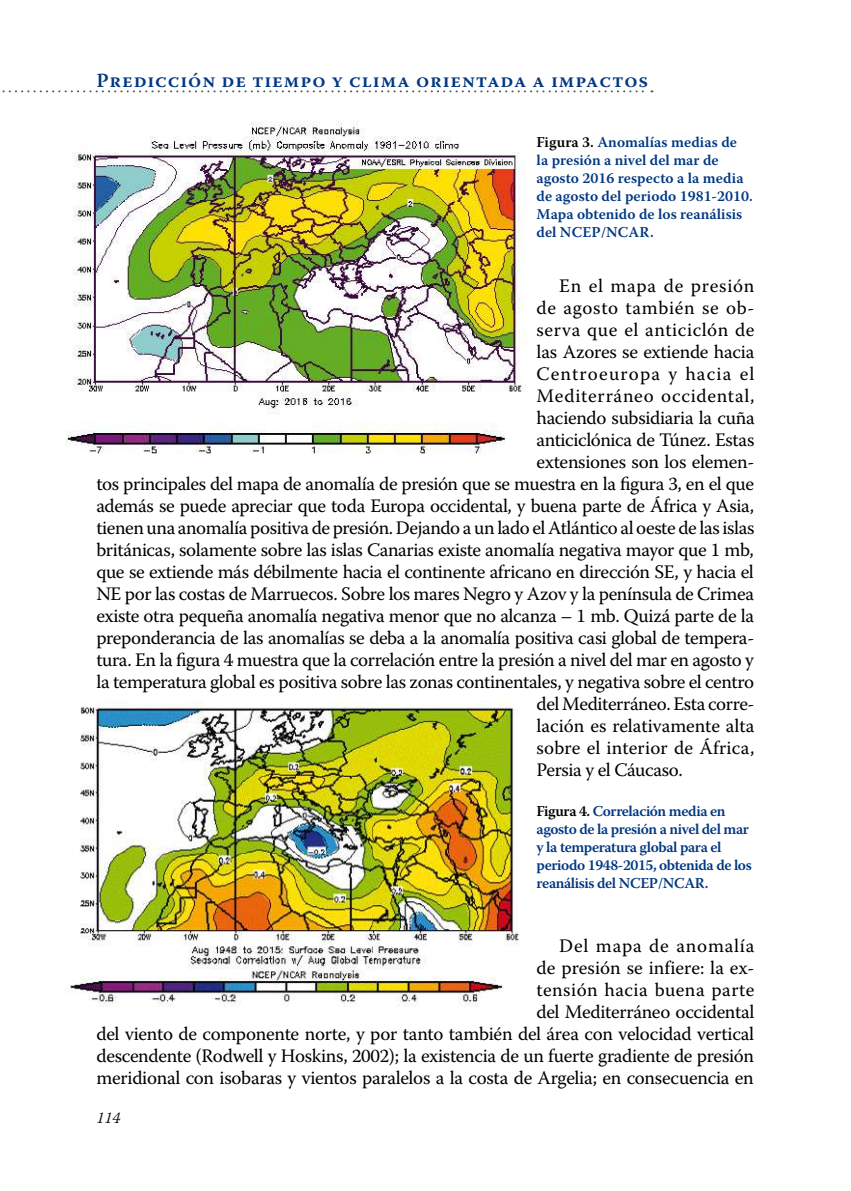
<style>
.page{position:relative;width:851px;height:1191px;background:#fff}
.page>*{position:absolute;margin:0;border:0;box-sizing:border-box;transform-origin:0 0}
.t1{font:600 20px "Warnock Pro";letter-spacing:.04em;color:#003882}
.t2{font:19px/22px "Warnock Pro";letter-spacing:-.02em;color:#000;text-align:right}
.t3{font:19px "Warnock Pro";letter-spacing:.035em;color:#000}
.t4{font:19px "Warnock Pro";color:#000}
.t5{font:19px "Warnock Pro";letter-spacing:.01em;color:#000}
.t6{font:19px "Warnock Pro";letter-spacing:.025em;color:#000}
.t7{font:19px "Warnock Pro";letter-spacing:.06em;color:#000}
.t8{font:19px "Warnock Pro";letter-spacing:.04em;color:#000}
.t9{font:italic 300 16px "Warnock Pro";color:#000}
.t10{font:600 15px/18px "Warnock Pro";color:#003882}
.t11{font:600 15px/18px "Warnock Pro";letter-spacing:-.03em;color:#003882}
.s1{color:#000}
</style>
<div class="page">
<svg style="left:2px;top:90px;width:650px;height:3px"></svg>
<img style="left:66px;top:121px;width:459px;height:333px">
<img style="left:70px;top:700px;width:449px;height:306px">
<p class="t1" style="left:96px;top:68px;width:553px">Predicción de tiempo y clima orientada a impactos</p>
<p class="t10" style="left:536px;top:133px;width:218px"><span class="s1">Figura 3.</span> Anomalías medias de<br>la presión a nivel del mar de agosto 2016 respecto a la media de agosto del periodo 1981-2010.<br>Mapa obtenido de los reanálisis del NCEP/NCAR.</p>
<p class="t8" style="left:559px;top:274px;width:197px">En el mapa de presión</p>
<p class="t3" style="left:536px;top:296px;width:219px">de agosto también se ob-</p>
<p class="t6" style="left:536px;top:318px;width:219px">serva que el anticiclón de</p>
<p class="t2" style="left:536px;top:340px;width:219px">las Azores se extiende hacia</p>
<p class="t7" style="left:536px;top:362px;width:219px">Centroeuropa y hacia el</p>
<p class="t3" style="left:536px;top:384px;width:219px">Mediterráneo occidental,</p>
<p class="t2" style="left:536px;top:406px;width:219px">haciendo subsidiaria la cuña</p>
<p class="t2" style="left:536px;top:428px;width:219px">anticiclónica de Túnez. Estas</p>
<p class="t2" style="left:536px;top:450px;width:219px">extensiones son los elemen-</p>
<p class="t2" style="left:96px;top:472px;width:659px">tos principales del mapa de anomalía de presión que se muestra en la figura 3, en el que</p>
<p class="t2" style="left:96px;top:494px;width:659px">además se puede apreciar que toda Europa occidental, y buena parte de África y Asia,</p>
<p class="t2" style="left:96px;top:516px;width:659px">tienen una anomalía positiva de presión. Dejando a un lado el Atlántico al oeste de las islas</p>
<p class="t2" style="left:96px;top:538px;width:659px">británicas, solamente sobre las islas Canarias existe anomalía negativa mayor que 1 mb,</p>
<p class="t2" style="left:96px;top:560px;width:659px">que se extiende más débilmente hacia el continente africano en dirección SE, y hacia el</p>
<p class="t2" style="left:96px;top:582px;width:659px">NE por las costas de Marruecos. Sobre los mares Negro y Azov y la península de Crimea</p>
<p class="t2" style="left:96px;top:604px;width:659px">existe otra pequeña anomalía negativa menor que no alcanza – 1 mb. Quizá parte de la</p>
<p class="t2" style="left:96px;top:626px;width:659px">preponderancia de las anomalías se deba a la anomalía positiva casi global de tempera-</p>
<p class="t2" style="left:96px;top:648px;width:659px">tura. En la figura 4 muestra que la correlación entre la presión a nivel del mar en agosto y</p>
<p class="t2" style="left:96px;top:670px;width:659px">la temperatura global es positiva sobre las zonas continentales, y negativa sobre el centro</p>
<p class="t2" style="left:536px;top:692px;width:219px">del Mediterráneo. Esta corre-</p>
<p class="t4" style="left:536px;top:714px;width:219px">lación es relativamente alta</p>
<p class="t5" style="left:536px;top:736px;width:219px">sobre el interior de África,</p>
<p class="t2" style="left:536px;top:758px;width:148px">Persia y el Cáucaso.</p>
<p class="t11" style="left:536px;top:802px;width:217px"><span class="s1">Figura 4.</span> Correlación media en agosto de la presión a nivel del mar y la temperatura global para el periodo 1948-2015, obtenida de los reanálisis del NCEP/NCAR.</p>
<p class="t2" style="left:96px;top:934px;width:659px">Del mapa de anomalía<br>de presión se infiere: la ex-<br>tensión hacia buena parte<br>del Mediterráneo occidental<br>del viento de componente norte, y por tanto también del área con velocidad vertical descendente (Rodwell y Hoskins, 2002); la existencia de un fuerte gradiente de presión meridional con isobaras y vientos paralelos a la costa de Argelia; en consecuencia en</p>
<p class="t9" style="left:96px;top:1108px;width:25px">114</p>
</div>
